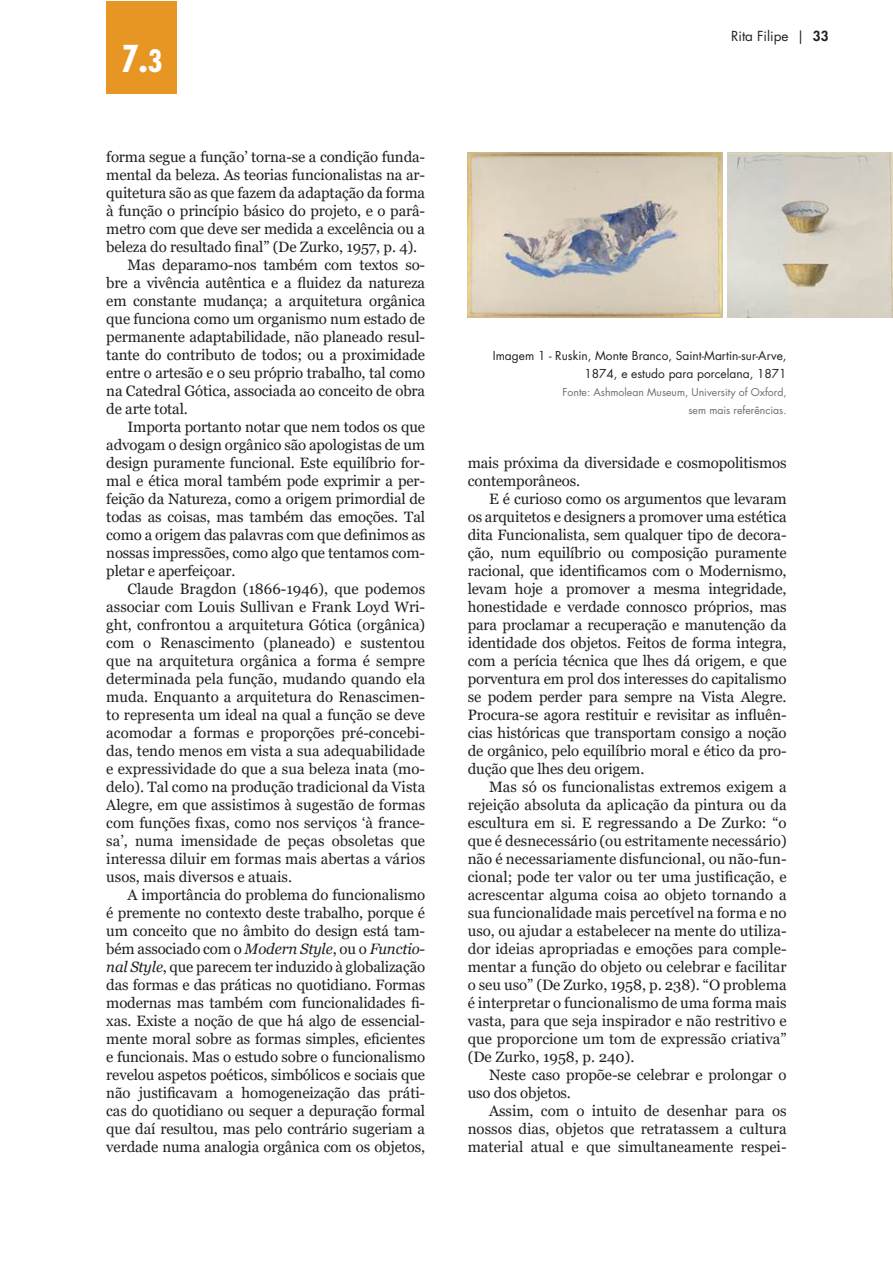
<style>
.page{position:relative;width:893px;height:1263px;background:#fff}
.page>*{position:absolute;margin:0;border:0;box-sizing:border-box;transform-origin:0 0}
.t1{font:700 condensed 36px "Futura Std";color:#fff}
.texto{font:15px/18px "Georgia";letter-spacing:-.01em;color:#231f20;text-align:justify}
.t2{font:13.5px "Futura Std";color:#231f20}
.legendas{font:12px/18px "Futura Std";color:#231f20;text-align:right}
.legendas-2{font:10.5px "Futura Std";color:#6b6d6e}
.s1{font-size:30px}
.s2{font-style:italic}
.s3{font-weight:800}
</style>
<div class="page">
<div style="left:106px;top:1px;width:71px;height:93px;background:#e79624"></div>
<img style="left:468px;top:152px;width:254px;height:165px">
<img style="left:727px;top:152px;width:166px;height:165px">
<h1 class="t1" style="left:121px;top:37px;width:43px">7.<span class="s1">3</span></h1>
<p class="texto" style="left:106px;top:148px;width:320px">forma segue a função’ torna-se a condição funda&shy;mental da beleza. As teorias funcionalistas na ar&shy;quitetura são as que fazem da adaptação da forma à função o princípio básico do projeto, e o parâ&shy;metro com que deve ser medida a excelência ou a beleza do resultado final” (De Zurko, 1957, p. 4).</p>
<p class="texto" style="left:106px;top:256px;width:320px;text-indent:21px">Mas deparamo-nos também com textos so&shy;bre a vivência autêntica e a fluidez da natureza em constante mudança; a arquitetura orgânica que funciona como um organismo num estado de permanente adaptabilidade, não planeado resul&shy;tante do contributo de todos; ou a proximidade entre o artesão e o seu próprio trabalho, tal como na Catedral Gótica, associada ao conceito de obra de arte total.</p>
<p class="texto" style="left:106px;top:418px;width:320px;text-indent:21px">Importa portanto notar que nem todos os que advogam o design orgânico são apologistas de um design puramente funcional. Este equilíbrio for&shy;mal e ética moral também pode exprimir a per&shy;feição da Natureza, como a origem primordial de todas as coisas, mas também das emoções. Tal como a origem das palavras com que definimos as nossas impressões, como algo que tentamos com&shy;pletar e aperfeiçoar.</p>
<p class="texto" style="left:106px;top:580px;width:320px;text-indent:21px">Claude Bragdon (1866-1946), que podemos associar com Louis Sullivan e Frank Loyd Wri&shy;ght, confrontou a arquitetura Gótica (orgânica) com o Renascimento (planeado) e sustentou que na arquitetura orgânica a forma é sempre determinada pela função, mudando quando ela muda. Enquanto a arquitetura do Renascimen&shy;to representa um ideal na qual a função se deve acomodar a formas e proporções pré-concebi&shy;das, tendo menos em vista a sua adequabilidade e expressividade do que a sua beleza inata (mo&shy;delo). Tal como na produção tradicional da Vista Alegre, em que assistimos à sugestão de formas com funções fixas, como nos serviços ‘à france&shy;sa’, numa imensidade de peças obsoletas que interessa diluir em formas mais abertas a vários usos, mais diversos e atuais.</p>
<p class="texto" style="left:106px;top:886px;width:320px;text-indent:21px">A importância do problema do funcionalismo é premente no contexto deste trabalho, porque é um conceito que no âmbito do design está tam&shy;bém associado com o <span class="s2">Modern Style</span>, ou o <span class="s2">Functio&shy;nal Style</span>, que parecem ter induzido à globalização das formas e das práticas no quotidiano. Formas modernas mas também com funcionalidades fi&shy;xas. Existe a noção de que há algo de essencial&shy;mente moral sobre as formas simples, eficientes e funcionais. Mas o estudo sobre o funcionalismo revelou aspetos poéticos, simbólicos e sociais que não justificavam a homogeneização das práti&shy;cas do quotidiano ou sequer a depuração formal que daí resultou, mas pelo contrário sugeriam a verdade numa analogia orgânica com os objetos,</p>
<p class="t2" style="left:731px;top:28px;width:99px">Rita Filipe | <span class="s3">33</span></p>
<p class="legendas" style="left:493px;top:347px;width:295px">Imagem 1 - Ruskin, Monte Branco, Saint-Martin-sur-Arve,<br>1874, e estudo para porcelana, 1871</p>
<p class="legendas-2" style="left:563px;top:385px;width:226px">Fonte: Ashmolean Museum, University of Oxford,</p>
<p class="legendas-2" style="left:688px;top:403px;width:100px">sem mais referências.</p>
<p class="texto" style="left:468px;top:454px;width:320px">mais próxima da diversidade e cosmopolitismos contemporâneos.</p>
<p class="texto" style="left:468px;top:490px;width:320px;text-indent:21px">E é curioso como os argumentos que levaram os arquitetos e designers a promover uma estética dita Funcionalista, sem qualquer tipo de decora&shy;ção, num equilíbrio ou composição puramente racional, que identificamos com o Modernismo, levam hoje a promover a mesma integridade, honestidade e verdade connosco próprios, mas para proclamar a recuperação e manutenção da identidade dos objetos. Feitos de forma integra, com a perícia técnica que lhes dá origem, e que porventura em prol dos interesses do capitalismo se podem perder para sempre na Vista Alegre.<br>Procura-se agora restituir e revisitar as influên&shy;cias históricas que transportam consigo a noção de orgânico, pelo equilíbrio moral e ético da pro&shy;dução que lhes deu origem.</p>
<p class="texto" style="left:468px;top:778px;width:320px;text-indent:21px">Mas só os funcionalistas extremos exigem a rejeição absoluta da aplicação da pintura ou da escultura em si. E regressando a De Zurko: “o que é desnecessário (ou estritamente necessário) não é necessariamente disfuncional, ou não-fun&shy;cional; pode ter valor ou ter uma justificação, e acrescentar alguma coisa ao objeto tornando a sua funcionalidade mais percetível na forma e no uso, ou ajudar a estabelecer na mente do utiliza&shy;dor ideias apropriadas e emoções para comple&shy;mentar a função do objeto ou celebrar e facilitar o seu uso” (De Zurko, 1958, p. 238). “O problema é interpretar o funcionalismo de uma forma mais vasta, para que seja inspirador e não restritivo e que proporcione um tom de expressão criativa” (De Zurko, 1958, p. 240).</p>
<p class="texto" style="left:468px;top:1066px;width:320px;text-indent:21px">Neste caso propõe-se celebrar e prolongar o uso dos objetos.</p>
<p class="texto" style="left:468px;top:1102px;width:320px;text-indent:21px">Assim, com o intuito de desenhar para os nossos dias, objetos que retratassem a cultura material atual e que simultaneamente respei-</p>
</div>
